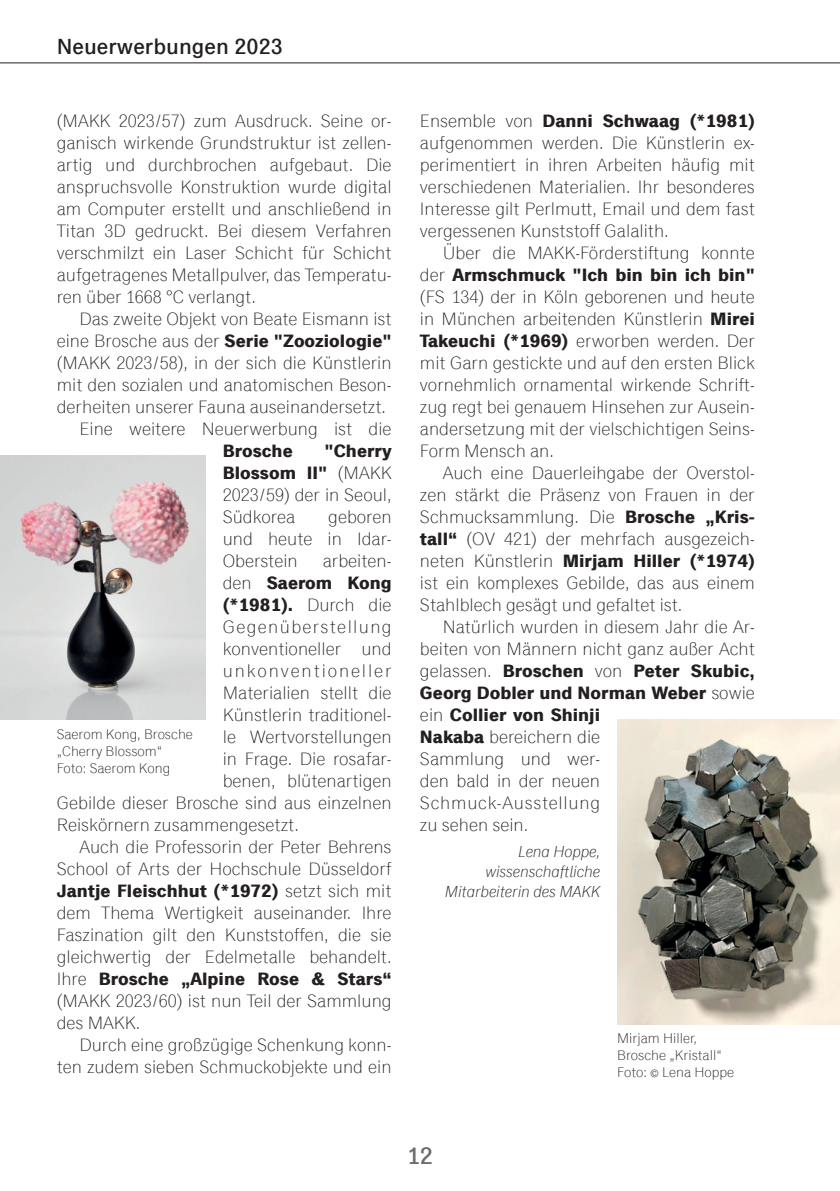
<style>
.page{position:relative;width:840px;height:1191px;background:#fff}
.page>*{position:absolute;margin:0;border:0;box-sizing:border-box;transform-origin:0 0}
.t1{font:500 24px "Classic Grotesque Pro";color:#6c6d70}
.t2{font:500 22px "Classic Grotesque Pro";color:#231f20}
.t3{font:300 18px/22px "Classic Grotesque Pro";color:#231f20;text-align:justify}
.t4{font:700 18px "Classic Grotesque Pro";color:#231f20}
.t5{font:300 18px "Classic Grotesque Pro";letter-spacing:.075em;color:#231f20}
.t6{font:300 18px "Classic Grotesque Pro";letter-spacing:.105em;color:#231f20}
.t7{font:italic 300 16px/20px "Classic Grotesque Pro";color:#231f20;text-align:right}
.t8{font:300 14px/16.8px "Classic Grotesque Pro";color:#231f20}
.s1{font-weight:300}
.s2{font-weight:700}
</style>
<div class="page">
<img style="left:617px;top:719px;width:222px;height:305px">
<hr style="left:0;top:62px;width:839px;height:1px;background:#231f20">
<img style="left:0;top:455px;width:206px;height:264px">
<p class="t2" style="left:57px;top:33px;width:227px">Neuerwerbungen 2023</p>
<p class="t3" style="left:57px;top:110px;width:336px">(MAKK 2023/57) zum Ausdruck. Seine or&shy;ganisch wirkende Grundstruktur ist zellen&shy;artig und durchbrochen aufgebaut. Die anspruchsvolle Konstruktion wurde digital am Computer erstellt und anschließend in Titan 3D gedruckt. Bei diesem Verfahren verschmilzt ein Laser Schicht für Schicht aufgetragenes Metallpulver, das Temperatu&shy;ren über 1668 °C verlangt.</p>
<p class="t3" style="left:79px;top:308px;width:313px">Das zweite Objekt von Beate Eismann ist</p>
<p class="t4" style="left:57px;top:331px;width:336px"><span class="s1">eine Brosche aus der</span> Serie "Zooziologie"</p>
<p class="t3" style="left:57px;top:352px;width:336px">(MAKK 2023/58), in der sich die Künstlerin</p>
<p class="t3" style="left:57px;top:374px;width:336px">mit den sozialen und anatomischen Beson-</p>
<p class="t3" style="left:57px;top:396px;width:330px">derheiten unserer Fauna auseinandersetzt.</p>
<p class="t3" style="left:79px;top:418px;width:313px">Eine weitere Neuerwerbung ist die</p>
<p class="t4" style="left:223px;top:441px;width:71px">Brosche</p>
<p class="t3" style="left:223px;top:440px;width:170px;text-indent:102px"><span class="s2">"Cherry Blossom II"</span> (MAKK 2023/59) der in Seoul, Südkorea</p>
<p class="t3" style="left:223px;top:506px;width:170px;text-indent:105px">geboren und heute in Idar-Oberstein</p>
<p class="t3" style="left:322px;top:550px;width:70px">arbeiten-</p>
<p class="t4" style="left:223px;top:573px;width:170px"><span class="s1">den</span> Saerom Kong</p>
<p class="t4" style="left:223px;top:595px;width:170px">(*1981). <span class="s1">Durch die</span></p>
<p class="t5" style="left:223px;top:616px;width:170px">Gegenüberstellung</p>
<p class="t3" style="left:223px;top:638px;width:170px">konventioneller und</p>
<p class="t6" style="left:223px;top:660px;width:170px">unkonventioneller</p>
<p class="t3" style="left:223px;top:682px;width:170px">Materialien stellt die</p>
<p class="t3" style="left:223px;top:704px;width:170px">Künstlerin traditionel-</p>
<p class="t3" style="left:223px;top:726px;width:170px">le Wertvorstellungen</p>
<p class="t3" style="left:223px;top:748px;width:170px">in Frage. Die rosafar-</p>
<p class="t3" style="left:223px;top:770px;width:170px">benen, blütenartigen</p>
<p class="t3" style="left:57px;top:792px;width:336px">Gebilde dieser Brosche sind aus einzelnen</p>
<p class="t3" style="left:57px;top:814px;width:243px">Reiskörnern zusammengesetzt.</p>
<p class="t3" style="left:79px;top:836px;width:313px">Auch die Professorin der Peter Behrens</p>
<p class="t3" style="left:57px;top:858px;width:336px">School of Arts der Hochschule Düsseldorf</p>
<p class="t4" style="left:57px;top:881px;width:336px">Jantje Fleischhut (*1972) <span class="s1">setzt sich mit</span></p>
<p class="t3" style="left:57px;top:902px;width:336px">dem Thema Wertigkeit auseinander. Ihre</p>
<p class="t3" style="left:57px;top:924px;width:336px">Faszination gilt den Kunststoffen, die sie</p>
<p class="t3" style="left:57px;top:946px;width:336px">gleichwertig der Edelmetalle behandelt.</p>
<p class="t4" style="left:57px;top:969px;width:336px"><span class="s1">Ihre</span> Brosche „Alpine Rose &amp; Stars“</p>
<p class="t3" style="left:57px;top:990px;width:336px">(MAKK 2023/60) ist nun Teil der Sammlung</p>
<p class="t3" style="left:57px;top:1012px;width:85px">des MAKK.</p>
<p class="t3" style="left:79px;top:1034px;width:313px">Durch eine großzügige Schenkung konn-</p>
<p class="t3" style="left:57px;top:1056px;width:336px">ten zudem sieben Schmuckobjekte und ein</p>
<p class="t8" style="left:57px;top:726px;width:138px">Saerom Kong, Brosche „Cherry Blossom“<br>Foto: Saerom Kong</p>
<p class="t3" style="left:420px;top:110px;width:336px">Ensemble von <span class="s2">Danni Schwaag (*1981) </span>aufgenommen werden. Die Künstlerin ex&shy;perimentiert in ihren Arbeiten häufig mit verschiedenen Materialien. Ihr besonderes Interesse gilt Perlmutt, Email und dem fast vergessenen Kunststoff Galalith.</p>
<p class="t3" style="left:420px;top:242px;width:336px;text-indent:23px">Über die MAKK-Förderstiftung konnte der <span class="s2">Armschmuck "Ich bin bin ich bin" </span>(FS 134) der in Köln geborenen und heute in München arbeitenden Künstlerin <span class="s2">Mirei Takeuchi (*1969)</span> erworben werden. Der mit Garn gestickte und auf den ersten Blick vornehmlich ornamental wirkende Schrift&shy;zug regt bei genauem Hinsehen zur Ausein&shy;andersetzung mit der vielschichtigen Seins-Form Mensch an.</p>
<p class="t3" style="left:420px;top:462px;width:336px;text-indent:23px">Auch eine Dauerleihgabe der Overstol&shy;zen stärkt die Präsenz von Frauen in der Schmucksammlung. Die <span class="s2">Brosche „Kris&shy;tall“</span> (OV 421) der mehrfach ausgezeich&shy;neten Künstlerin <span class="s2">Mirjam Hiller (*1974) </span>ist ein komplexes Gebilde, das aus einem Stahlblech gesägt und gefaltet ist.</p>
<p class="t3" style="left:420px;top:616px;width:336px;text-align:left;text-indent:23px">Natürlich wurden in diesem Jahr die Ar&shy;beiten von Männern nicht ganz außer Acht gelassen. <span class="s2">Broschen</span> von <span class="s2">Peter Skubic,<br>Georg Dobler und Norman Weber</span> sowie ein <span class="s2">Collier von Shinji<br>Nakaba</span> bereichern die<br>Sammlung und wer-<br>den bald in der neuen<br>Schmuck-Ausstellung<br>zu sehen sein.</p>
<p class="t7" style="left:444px;top:841px;width:157px">Lena Hoppe, wissenschaftliche<br>Mitarbeiterin des MAKK</p>
<p class="t8" style="left:617px;top:1030px;width:118px">Mirjam Hiller,<br>Brosche „Kristall“<br>Foto: © Lena Hoppe</p>
<h1 class="t1" style="left:406px;top:1142px;width:28px">12</h1>
</div>
